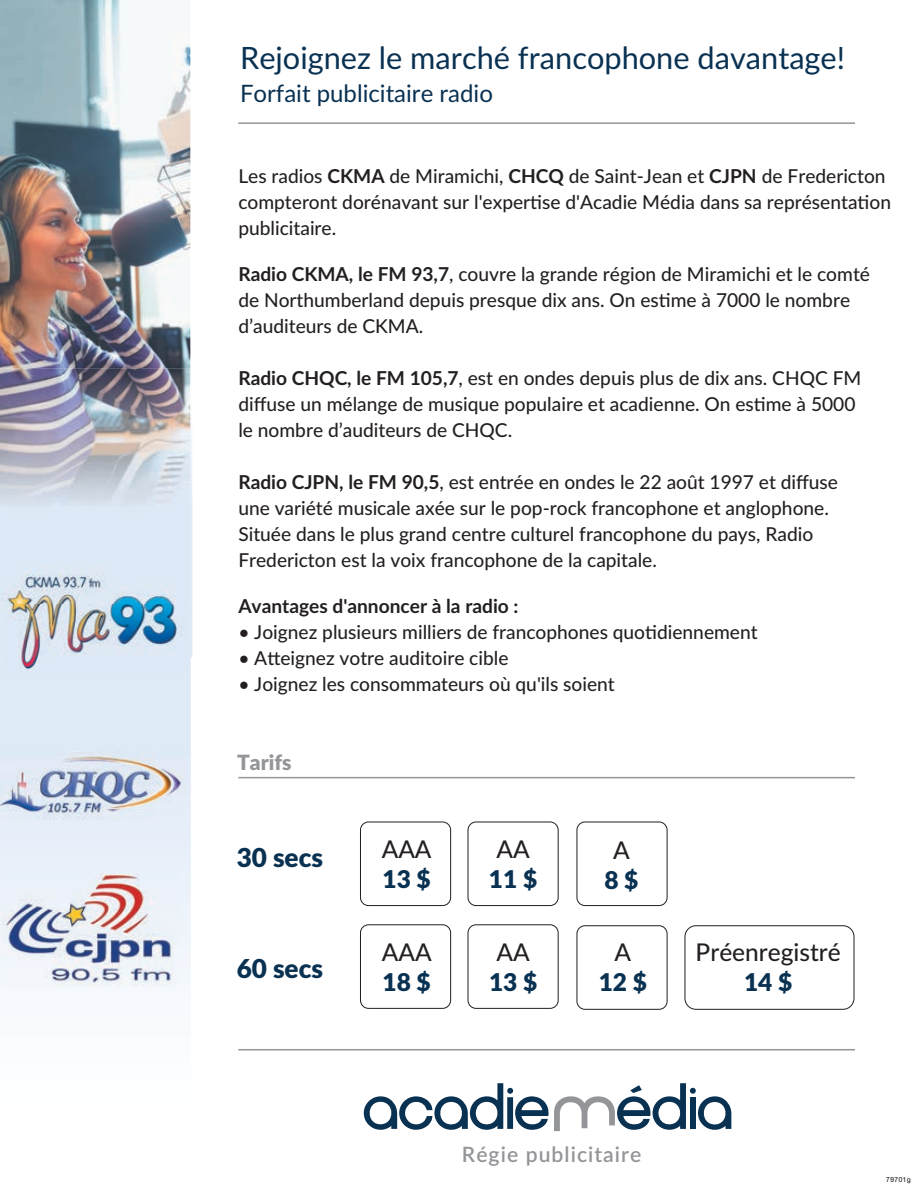
<style>
.page{position:relative;width:918px;height:1188px;background:#fff}
.page>*{position:absolute;margin:0;border:0;box-sizing:border-box;transform-origin:0 0}
.t1{font:30.75px "Lato";color:#093152}
.t2{font:900 26.1px "Lato";color:#093152}
.t3{font:500 24.45px "Lato";color:#231f20}
.t4{font:900 24.45px "Lato";color:#093152}
.t5{font:24px "Lato";color:#093152}
.t6{font:600 21.15px "Lato";letter-spacing:.05em;color:#939598}
.t7{font:900 21px "Lato";color:#939598}
.t8{font:500 19.2px/26px "Lato";color:#231f20}
.t9{font:700 19.2px "Lato";color:#231f20}
.t10{font:7.5px "Nimbus San";color:#231f20}
.s1{font-weight:700}
</style>
<div class="page">
<img style="left:0;top:0;width:190px;height:368px">
<div style="left:360px;top:822px;width:91px;height:84px;border:1px solid #231f20;border-radius:8px"></div>
<div style="left:360px;top:924px;width:91px;height:85px;border:1px solid #231f20;border-radius:8px"></div>
<div style="left:468px;top:822px;width:91px;height:84px;border:1px solid #231f20;border-radius:8px"></div>
<div style="left:468px;top:924px;width:91px;height:85px;border:1px solid #231f20;border-radius:8px"></div>
<div style="left:577px;top:822px;width:90px;height:84px;border:1px solid #231f20;border-radius:8px"></div>
<div style="left:577px;top:925px;width:90px;height:85px;border:1px solid #231f20;border-radius:8px"></div>
<div style="left:685px;top:925px;width:169px;height:85px;border:1px solid #231f20;border-radius:11px"></div>
<hr style="left:238px;top:777px;width:617px;height:1px;background:#939598">
<hr style="left:238px;top:1049px;width:617px;height:1px;background:#939598">
<hr style="left:238px;top:122px;width:617px;height:2px;background:#939598">
<svg style="left:364px;top:1083px;width:367px;height:48px"></svg>
<img style="left:0;top:368px;width:190px;height:236px">
<img style="left:2px;top:567px;width:187px;height:112px">
<img style="left:0;top:751px;width:186px;height:69px">
<img style="left:1px;top:874px;width:177px;height:113px">
<h1 class="t1" style="left:240px;top:35px;width:607px">Rejoignez le marché francophone davantage!</h1>
<p class="t5" style="left:240px;top:76px;width:254px">Forfait publicitaire radio</p>
<p class="t8" style="left:238px;top:162px;width:654px">Les radios <span class="s1">CKMA</span> de Miramichi, <span class="s1">CHCQ</span> de Saint-Jean et <span class="s1">CJPN</span> de Fredericton compteront dorénavant sur l'expertise d'Acadie Média dans sa représentation publicitaire.</p>
<p class="t8" style="left:238px;top:260px;width:633px"><span class="s1">Radio CKMA, le FM 93,7</span>, couvre la grande région de Miramichi et le comté de Northumberland depuis presque dix ans. On estime à 7000 le nombre d’auditeurs de CKMA.</p>
<p class="t8" style="left:238px;top:364px;width:625px"><span class="s1">Radio CHQC, le FM 105,7</span>, est en ondes depuis plus de dix ans. CHQC FM diffuse un mélange de musique populaire et acadienne. On estime à 5000 le nombre d’auditeurs de CHQC.</p>
<p class="t8" style="left:238px;top:468px;width:601px"><span class="s1">Radio CJPN, le FM 90,5</span>, est entrée en ondes le 22 août 1997 et diffuse une variété musicale axée sur le pop-rock francophone et anglophone.<br>Située dans le plus grand centre culturel francophone du pays, Radio Fredericton est la voix francophone de la capitale.</p>
<p class="t9" style="left:238px;top:592px;width:282px">Avantages d'annoncer à la radio :</p>
<p class="t8" style="left:238px;top:618px;width:521px">• Joignez plusieurs milliers de francophones quotidiennement</p>
<p class="t8" style="left:238px;top:644px;width:272px">• Atteignez votre auditoire cible</p>
<p class="t8" style="left:238px;top:670px;width:378px">• Joignez les consommateurs où qu'ils soient</p>
<p class="t7" style="left:237px;top:747px;width:56px">Tarifs</p>
<h2 class="t2" style="left:237px;top:838px;width:88px">30 secs</h2>
<h2 class="t2" style="left:237px;top:948px;width:88px">60 secs</h2>
<p class="t3" style="left:382px;top:831px;width:51px">AAA</p>
<p class="t4" style="left:383px;top:860px;width:50px">13 $</p>
<p class="t3" style="left:382px;top:934px;width:51px">AAA</p>
<p class="t4" style="left:383px;top:963px;width:50px">18 $</p>
<p class="t3" style="left:496px;top:831px;width:35px">AA</p>
<p class="t4" style="left:489px;top:860px;width:50px">11 $</p>
<p class="t3" style="left:497px;top:934px;width:35px">AA</p>
<p class="t4" style="left:489px;top:963px;width:50px">13 $</p>
<p class="t3" style="left:613px;top:832px;width:18px">A</p>
<p class="t4" style="left:604px;top:862px;width:36px">8 $</p>
<p class="t3" style="left:615px;top:934px;width:18px">A</p>
<p class="t4" style="left:599px;top:963px;width:50px">12 $</p>
<p class="t3" style="left:696px;top:934px;width:147px">Préenregistré</p>
<p class="t4" style="left:744px;top:963px;width:50px">14 $</p>
<p class="t6" style="left:462px;top:1139px;width:181px">Régie publicitaire</p>
<p class="t10" style="left:886px;top:1175px;width:27px">79701g</p>
</div>
